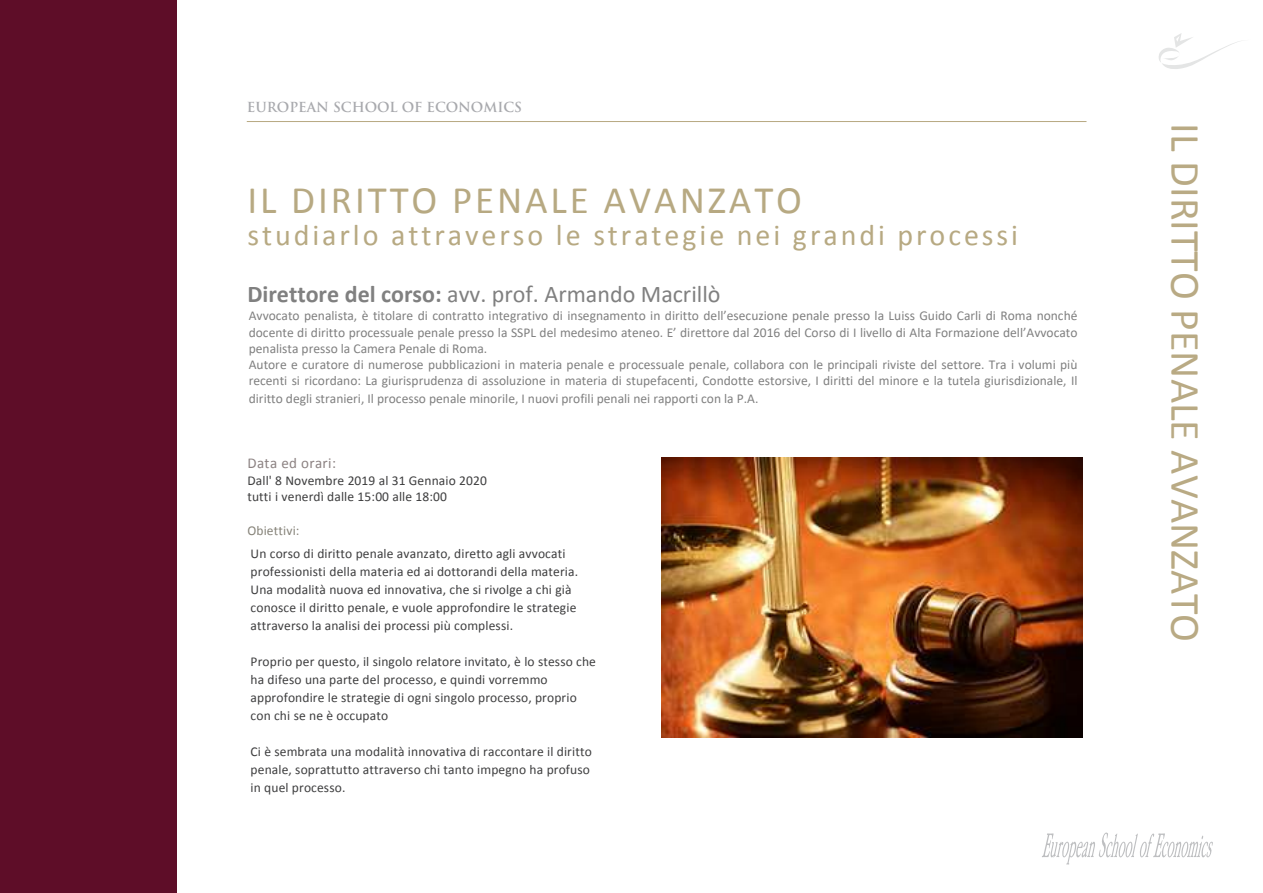
<style>
.page{position:relative;width:1263px;height:893px;background:#fff}
.page>*{position:absolute;margin:0;border:0;box-sizing:border-box;transform-origin:0 0}
.t1{font:42px "Calibri";color:#b9aa84}
.t2{font:39px "Calibri";letter-spacing:.075em;color:#b7a982}
.t3{font:30px "Calibri";letter-spacing:.1em;color:#b7a982}
.t4{font:24px "Calibri";color:#808080}
.t5{font:15px "Calibri";letter-spacing:.025em;color:#8c8282}
.t6{font:13.5px/16.4px "Calibri";color:#808080}
.t7{font:13.5px/18px "Calibri";letter-spacing:.01em;color:#3e3e3f}
.t8{font:700 13.5px "Trajan Pro";color:#a8a9ad}
.t9{font:13.5px "Calibri";letter-spacing:.01em;color:#868379}
.s1{font-weight:700}
</style>
<div class="page">
<svg style="left:1159px;top:33px;width:81px;height:36px"></svg>
<div style="left:0;top:0;width:176px;height:893px;background:#5e0d28"></div>
<svg style="left:1042px;top:832px;width:171px;height:32px"></svg>
<hr style="left:247px;top:121px;width:839px;height:1px;background:#b7a982">
<img style="left:662px;top:457px;width:421px;height:281px">
<p class="t8" style="left:247px;top:99px;width:277px">EUROPEAN SCHOOL OF ECONOMICS</p>
<h2 class="t2" style="left:247px;top:173px;width:556px">IL DIRITTO PENALE AVANZATO</h2>
<h3 class="t3" style="left:247px;top:214px;width:772px">studiarlo attraverso le strategie nei grandi processi</h3>
<h3 class="t4" style="left:247px;top:277px;width:474px"><span class="s1">Direttore del corso:</span> avv. prof. Armando Macrillò</h3>
<p class="t6" style="left:249px;top:307px;width:830px">Avvocato penalista, è titolare di contratto integrativo di insegnamento in diritto dell’esecuzione penale presso la Luiss Guido Carli di Roma nonché docente di diritto processuale penale presso la SSPL del medesimo ateneo. E’ direttore dal 2016 del Corso di I livello di Alta Formazione dell’Avvocato penalista presso la Camera Penale di Roma.<br>Autore e curatore di numerose pubblicazioni in materia penale e processuale penale, collabora con le principali riviste del settore. Tra i volumi più recenti si ricordano: La giurisprudenza di assoluzione in materia di stupefacenti, Condotte estorsive, I diritti del minore e la tutela giurisdizionale, Il diritto degli stranieri, Il processo penale minorile, I nuovi profili penali nei rapporti con la P.A.</p>
<p class="t5" style="left:247px;top:453px;width:90px">Data ed orari:</p>
<p class="t7" style="left:247px;top:472px;width:241px;line-height:16.2px">Dall' 8 Novembre 2019 al 31 Gennaio 2020 tutti i venerdì dalle 15:00 alle 18:00</p>
<p class="t9" style="left:247px;top:521px;width:54px">Obiettivi:</p>
<p class="t7" style="left:251px;top:544px;width:329px">Un corso di diritto penale avanzato, diretto agli avvocati professionisti della materia ed ai dottorandi della materia.<br>Una modalità nuova ed innovativa, che si rivolge a chi già conosce il diritto penale, e vuole approfondire le strategie attraverso la analisi dei processi più complessi.</p>
<p class="t7" style="left:251px;top:652px;width:347px">Proprio per questo, il singolo relatore invitato, è lo stesso che ha difeso una parte del processo, e quindi vorremmo approfondire le strategie di ogni singolo processo, proprio con chi se ne è occupato</p>
<p class="t7" style="left:251px;top:742px;width:343px">Ci è sembrata una modalità innovativa di raccontare il diritto penale, soprattutto attraverso chi tanto impegno ha profuso in quel processo.</p>
<h1 class="t1" style="left:1214px;top:123px;width:520px;rotate:90deg">IL DIRITTO PENALE AVANZATO</h1>
</div>
